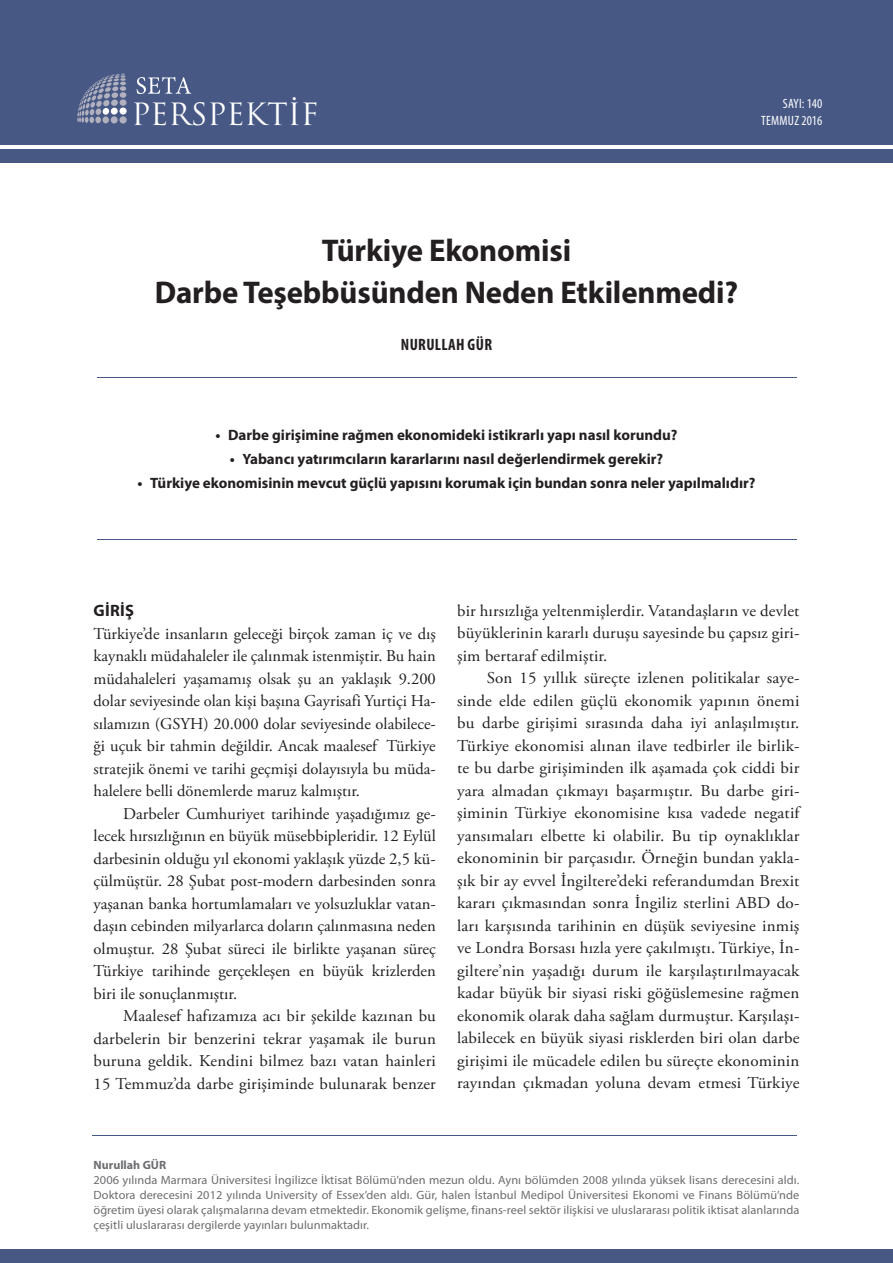
<style>
.page{position:relative;width:893px;height:1263px;background:#fff}
.page>*{position:absolute;margin:0;border:0;box-sizing:border-box;transform-origin:0 0}
.t1{font:700 31.5px/42px "Myriad Pro";letter-spacing:-.005em;color:#231f20;text-align:center}
.t2{font:29.85px "Trajan Pro";color:#fff}
.t3{font:16.5px/22.5px "Adobe Garamond Pro";letter-spacing:.01em;color:#231f20;text-align:justify}
.t4{font:700 condensed 16.5px "Myriad Pro";letter-spacing:.02em;color:#231f20}
.t5{font:700 16.5px "Myriad Pro";letter-spacing:.02em;color:#231f20}
.t6{font:700 15px "Myriad Pro";color:#231f20}
.t7{font:condensed 13.5px/16.2px "Myriad Pro";letter-spacing:.02em;color:#fff;text-align:right}
.t8{font:12px/15px "Myriad Pro";letter-spacing:.005em;color:#6c6d70;text-align:justify}
.t9{font:700 12px "Myriad Pro";color:#6c6d70}
</style>
<div class="page">
<div style="left:0;top:0;width:893px;height:145px;background:#475885"></div>
<div style="left:0;top:149px;width:893px;height:13px;background:#475885"></div>
<div style="left:0;top:1249px;width:893px;height:14px;background:#475885"></div>
<svg style="left:77px;top:74px;width:49px;height:49px"></svg>
<div style="left:120px;top:99px;width:7px;height:7px;background:#b0b0be;border-radius:50%"></div>
<div style="left:119px;top:108px;width:8px;height:7px;background:#fff;border-radius:50%"></div>
<div style="left:119px;top:116px;width:8px;height:8px;background:#b0b0be;border-radius:50%"></div>
<svg style="left:137px;top:77px;width:54px;height:17px"></svg>
<hr style="left:97px;top:377px;width:699px;height:1px;background:#475885">
<hr style="left:97px;top:539px;width:699px;height:1px;background:#475885">
<hr style="left:92px;top:1135px;width:704px;height:1px;background:#475885">
<h2 class="t2" style="left:131px;top:95px;width:189px">PERSPEKTİF</h2>
<p class="t7" style="left:761px;top:96px;width:63px">SAYI: 140<br>TEMMUZ 2016</p>
<h1 class="t1" style="left:155px;top:228px;width:585px">Türkiye Ekonomisi<br>Darbe Teşebbüsünden Neden Etkilenmedi?</h1>
<p class="t4" style="left:401px;top:335px;width:93px">NURULLAH GÜR</p>
<p class="t6" style="left:215px;top:425px;width:464px">• Darbe girişimine rağmen ekonomideki istikrarlı yapı nasıl korundu?</p>
<p class="t6" style="left:230px;top:449px;width:435px">• Yabancı yatırımcıların kararlarını nasıl değerlendirmek gerekir?</p>
<p class="t6" style="left:137px;top:473px;width:619px">• Türkiye ekonomisinin mevcut güçlü yapısını korumak için bundan sonra neler yapılmalıdır?</p>
<p class="t5" style="left:94px;top:600px;width:42px">GİRİŞ</p>
<p class="t3" style="left:94px;top:623px;width:344px">Türkiye’de insanların geleceği birçok zaman iç ve dış kaynaklı müdahaleler ile çalınmak istenmiştir. Bu hain müdahaleleri yaşamamış olsak şu an yaklaşık 9.200 dolar seviyesinde olan kişi başına Gayrisafi Yurtiçi Ha&shy;sılamızın (GSYH) 20.000 dolar seviyesinde olabilece&shy;ği uçuk bir tahmin değildir. Ancak maalesef Türkiye stratejik önemi ve tarihi geçmişi dolayısıyla bu müda&shy;halelere belli dönemlerde maruz kalmıştır.</p>
<p class="t3" style="left:94px;top:803px;width:344px;text-indent:30px">Darbeler Cumhuriyet tarihinde yaşadığımız ge&shy;lecek hırsızlığının en büyük müsebbipleridir. 12 Eylül darbesinin olduğu yıl ekonomi yaklaşık yüzde 2,5 kü&shy;çülmüştür. 28 Şubat post-modern darbesinden sonra yaşanan banka hortumlamaları ve yolsuzluklar vatan&shy;daşın cebinden milyarlarca doların çalınmasına neden olmuştur. 28 Şubat süreci ile birlikte yaşanan süreç Türkiye tarihinde gerçekleşen en büyük krizlerden biri ile sonuçlanmıştır.</p>
<p class="t3" style="left:94px;top:1005px;width:344px;text-indent:30px">Maalesef hafızamıza acı bir şekilde kazınan bu darbelerin bir benzerini tekrar yaşamak ile burun buruna geldik. Kendini bilmez bazı vatan hainleri 15 Temmuz’da darbe girişiminde bulunarak benzer</p>
<p class="t3" style="left:457px;top:600px;width:344px">bir hırsızlığa yeltenmişlerdir. Vatandaşların ve devlet büyüklerinin kararlı duruşu sayesinde bu çapsız giri&shy;şim bertaraf edilmiştir.</p>
<p class="t3" style="left:457px;top:667px;width:344px;text-indent:30px">Son 15 yıllık süreçte izlenen politikalar saye&shy;sinde elde edilen güçlü ekonomik yapının önemi bu darbe girişimi sırasında daha iyi anlaşılmıştır.<br>Türkiye ekonomisi alınan ilave tedbirler ile birlik&shy;te bu darbe girişiminden ilk aşamada çok ciddi bir yara almadan çıkmayı başarmıştır. Bu darbe giri&shy;şiminin Türkiye ekonomisine kısa vadede negatif yansımaları elbette ki olabilir. Bu tip oynaklıklar ekonominin bir parçasıdır. Örneğin bundan yakla&shy;şık bir ay evvel İngiltere’deki referandumdan Brexit kararı çıkmasından sonra İngiliz sterlini ABD do&shy;ları karşısında tarihinin en düşük seviyesine inmiş ve Londra Borsası hızla yere çakılmıştı. Türkiye, İn&shy;giltere’nin yaşadığı durum ile karşılaştırılmayacak kadar büyük bir siyasi riski göğüslemesine rağmen ekonomik olarak daha sağlam durmuştur. Karşılaşı&shy;labilecek en büyük siyasi risklerden biri olan darbe girişimi ile mücadele edilen bu süreçte ekonominin rayından çıkmadan yoluna devam etmesi Türkiye</p>
<p class="t9" style="left:94px;top:1157px;width:74px">Nurullah GÜR</p>
<p class="t8" style="left:94px;top:1172px;width:707px">2006 yılında Marmara Üniversitesi İngilizce İktisat Bölümü’nden mezun oldu. Aynı bölümden 2008 yılında yüksek lisans derecesini aldı.<br>Doktora derecesini 2012 yılında University of Essex’den aldı. Gür, halen İstanbul Medipol Üniversitesi Ekonomi ve Finans Bölümü’nde öğretim üyesi olarak çalışmalarına devam etmektedir. Ekonomik gelişme, finans-reel sektör ilişkisi ve uluslararası politik iktisat alanlarında çeşitli uluslararası dergilerde yayınları bulunmaktadır.</p>
</div>
